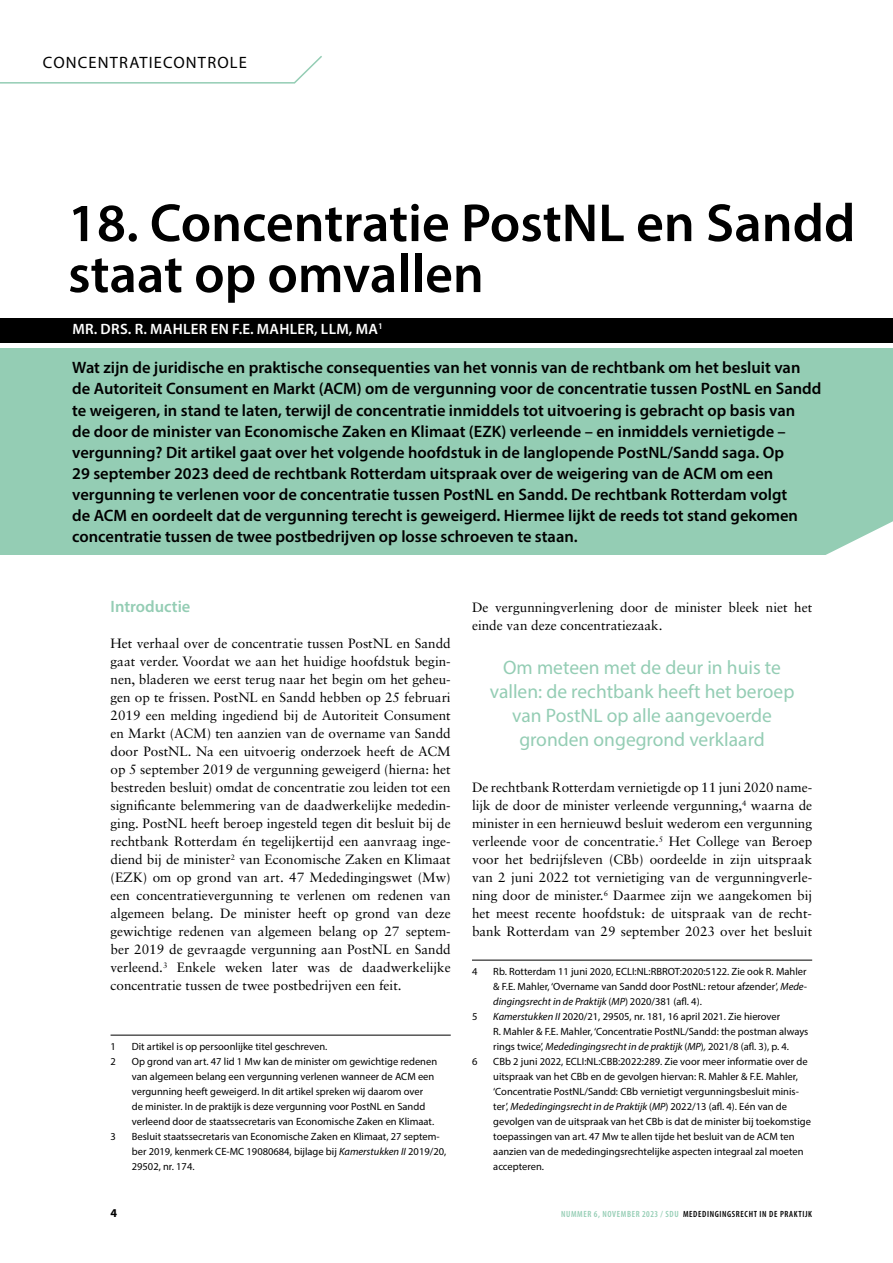
<style>
.page{position:relative;width:893px;height:1263px;background:#fff}
.page>*{position:absolute;margin:0;border:0;box-sizing:border-box;transform-origin:0 0}
.t1{font:600 54px/51px "Myriad Pro";color:#000}
.t2{font:19.5px/24px "Myriad Pro";color:#94cdb4;text-align:center}
.t3{font:600 16.5px/21px "Myriad Pro";color:#000}
.t4{font:16.5px "Myriad Pro";color:#000}
.t5{font:600 16.5px "Myriad Pro";color:#94cdb4}
.t6{font:600 15px "Myriad Pro";letter-spacing:.02em;color:#fff}
.t7{font:13.5px/18px "Sabon LT Std";color:#000;text-align:justify}
.t8{font:700 12px "Myriad Pro";color:#000}
.t9{font:10.5px/15px "Myriad Pro";color:#000}
.t10{font:600 condensed 9px "Myriad Pro";letter-spacing:.07em;color:#000}
.s1{font-style:italic}
.s2{color:#94cdb4}
</style>
<div class="page">
<div style="left:0;top:318px;width:893px;height:24px;background:#000"></div>
<svg style="left:0;top:56px;width:322px;height:28px"></svg>
<hr style="left:111px;top:1035px;width:340px;height:1px;background:#000">
<hr style="left:472px;top:960px;width:340px;height:1px;background:#000">
<div style="left:0;top:348px;width:893px;height:206px;background:#94cdb4"></div>
<svg style="left:816px;top:554px;width:77px;height:1px"></svg>
<p class="t4" style="left:43px;top:53px;width:22px">Concentratiecontrole</p>
<h1 class="t1" style="left:68px;top:196px;width:789px">18. Concentratie PostNL en Sandd staat op omvallen</h1>
<p class="t6" style="left:72px;top:320px;width:312px">MR. DRS. R. MAHLER EN F.E. MAHLER, LLM, MA<sup>1</sup></p>
<p class="t3" style="left:72px;top:357px;width:751px">Wat zijn de juridische en praktische consequenties van het vonnis van de rechtbank om het besluit van de Autoriteit Consument en Markt (ACM) om de vergunning voor de concentratie tussen PostNL en Sandd te weigeren, in stand te laten, terwijl de concentratie inmiddels tot uitvoering is gebracht op basis van<br>de door de minister van Economische Zaken en Klimaat (EZK) verleende – en inmiddels vernietigde – vergunning? Dit artikel gaat over het volgende hoofdstuk in de langlopende PostNL/Sandd saga. Op<br>29 september 2023 deed de rechtbank Rotterdam uitspraak over de weigering van de ACM om een vergunning te verlenen voor de concentratie tussen PostNL en Sandd. De rechtbank Rotterdam volgt<br>de ACM en oordeelt dat de vergunning terecht is geweigerd. Hiermee lijkt de reeds tot stand gekomen concentratie tussen de twee postbedrijven op losse schroeven te staan.</p>
<p class="t5" style="left:111px;top:596px;width:81px">Introductie</p>
<p class="t7" style="left:111px;top:634px;width:342px">Het verhaal over de concentratie tussen PostNL en Sandd gaat verder. Voordat we aan het huidige hoofdstuk begin&shy;nen, bladeren we eerst terug naar het begin om het geheu&shy;gen op te frissen. PostNL en Sandd hebben op 25 februari 2019 een melding ingediend bij de Autoriteit Consument en Markt (ACM) ten aanzien van de overname van Sandd door PostNL. Na een uitvoerig onderzoek heeft de ACM op 5 september 2019 de vergunning geweigerd (hierna: het bestreden besluit) omdat de concentratie zou leiden tot een significante belemmering van de daadwerkelijke mededin&shy;ging. PostNL heeft beroep ingesteld tegen dit besluit bij de rechtbank Rotterdam én tegelijkertijd een aanvraag inge&shy;diend bij de minister<sup>2</sup> van Economische Zaken en Klimaat (EZK) om op grond van art. 47 Mededingingswet (Mw) een concentratievergunning te verlenen om redenen van algemeen belang. De minister heeft op grond van deze gewichtige redenen van algemeen belang op 27 septem&shy;ber 2019 de gevraagde vergunning aan PostNL en Sandd verleend.<sup>3</sup> Enkele weken later was de daadwerkelijke concentratie tussen de twee postbedrijven een feit.</p>
<p class="t9" style="left:111px;top:1039px;width:7px">1</p>
<p class="t9" style="left:132px;top:1039px;width:197px">Dit artikel is op persoonlijke titel geschreven.</p>
<p class="t9" style="left:111px;top:1054px;width:7px">2</p>
<p class="t9" style="left:132px;top:1054px;width:307px">Op grond van art. 47 lid 1 Mw kan de minister om gewichtige redenen van algemeen belang een vergunning verlenen wanneer de ACM een vergunning heeft geweigerd. In dit artikel spreken wij daarom over<br>de minister. In de praktijk is deze vergunning voor PostNL en Sandd verleend door de staatssecretaris van Economische Zaken en Klimaat.</p>
<p class="t9" style="left:111px;top:1129px;width:7px">3</p>
<p class="t9" style="left:132px;top:1129px;width:316px">Besluit staatssecretaris van Economische Zaken en Klimaat, 27 septem&shy;ber 2019, kenmerk CE-MC 19080684, bijlage bij <span class="s1">Kamerstukken II</span> 2019/20,<br>29502, nr. 174.</p>
<p class="t7" style="left:472px;top:598px;width:342px">De vergunningverlening door de minister bleek niet het einde van deze concentratiezaak.</p>
<h2 class="t2" style="left:490px;top:655px;width:306px">Om meteen met de deur in huis te vallen: de rechtbank heeft het beroep van PostNL op alle aangevoerde gronden ongegrond verklaard</h2>
<p class="t7" style="left:472px;top:778px;width:342px">De rechtbank Rotterdam vernietigde op 11 juni 2020 name&shy;lijk de door de minister verleende vergunning,<sup>4</sup> waarna de minister in een hernieuwd besluit wederom een vergunning verleende voor de concentratie.<sup>5</sup> Het College van Beroep voor het bedrijfsleven (CBb) oordeelde in zijn uitspraak van 2 juni 2022 tot vernietiging van de vergunningverle&shy;ning door de minister.<sup>6</sup> Daarmee zijn we aangekomen bij het meest recente hoofdstuk: de uitspraak van de recht&shy;bank Rotterdam van 29 september 2023 over het besluit</p>
<p class="t9" style="left:472px;top:964px;width:7px">4</p>
<p class="t9" style="left:493px;top:964px;width:315px;text-align:justify">Rb. Rotterdam 11 juni 2020, ECLI:NL:RBROT:2020:5122. Zie ook R. Mahler &amp; F.E. Mahler, ‘Overname van Sandd door PostNL: retour afzender’, <span class="s1">Mede&shy;dingingsrecht in de Praktijk</span> (<span class="s1">MP</span>) 2020/381 (afl. 4).</p>
<p class="t9" style="left:472px;top:1009px;width:7px">5</p>
<p class="t9" style="left:493px;top:1009px;width:317px"><span class="s1">Kamerstukken II</span> 2020/21, 29505, nr. 181, 16 april 2021. Zie hierover<br>R. Mahler &amp; F.E. Mahler, ‘Concentratie PostNL/Sandd: the postman always rings twice’, <span class="s1">Mededingingsrecht in de praktijk</span> (<span class="s1">MP</span>)<span class="s1">,</span> 2021/8 (afl. 3), p. 4.</p>
<p class="t9" style="left:472px;top:1054px;width:7px">6</p>
<p class="t9" style="left:493px;top:1054px;width:319px">CBb 2 juni 2022, ECLI:NL:CBB:2022:289. Zie voor meer informatie over de uitspraak van het CBb en de gevolgen hiervan: R. Mahler &amp; F.E. Mahler, ‘Concentratie PostNL/Sandd: CBb vernietigt vergunningsbesluit minis&shy;ter’, <span class="s1">Mededingingsrecht in de Praktijk</span> (<span class="s1">MP</span>) 2022/13 (afl. 4). Eén van de gevolgen van de uitspraak van het CBb is dat de minister bij toekomstige toepassingen van art. 47 Mw te allen tijde het besluit van de ACM ten aanzien van de mededingingsrechtelijke aspecten integraal zal moeten accepteren.</p>
<p class="t8" style="left:111px;top:1205px;width:8px">4</p>
<p class="t10" style="left:561px;top:1208px;width:253px"><span class="s2">NUMMER 6, NOVEMBER 2023 / SDU</span> MEDEDINGINGSRECHT IN DE PRAKTIJK</p>
</div>
